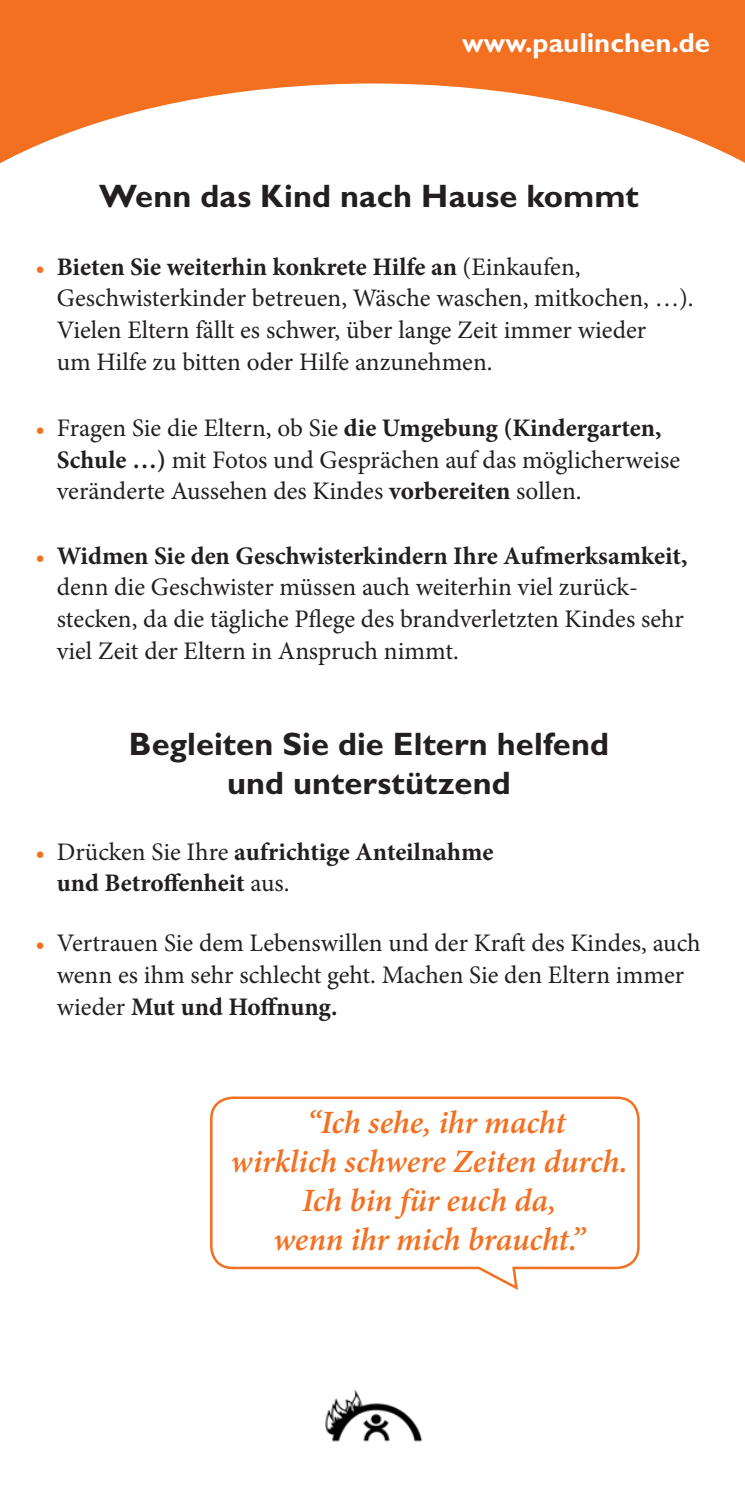
<style>
.page{position:relative;width:745px;height:1489px;background:#fff}
.page>*{position:absolute;margin:0;border:0;box-sizing:border-box;transform-origin:0 0}
.t1{font:italic 600 32.5px/39px "Minion Pro";letter-spacing:-.01em;color:#f37021;text-align:center}
.t2{font:700 32.5px/39px "Gill Alt One";letter-spacing:.005em;color:#231f20;text-align:center}
.t3{font:700 27.5px "Gill Alt One";color:#fff}
.t4{font:25.25px/31.8px "Minion Pro";color:#231f20}
.t5{font:700 25.25px/31.8px "Minion Pro";color:#231f20}
.s1{font-weight:700;font-size:23.75px;color:#f37021}
.s2{font-weight:700}
.s3{font-size:23.75px;color:#f37021}
.s4{font-weight:400}
</style>
<div class="page">
<div style="left:0;top:0;width:744px;height:185px;background:#f37021"></div>
<svg style="left:0;top:83px;width:744px;height:102px;fill:#fff"></svg>
<img style="left:325px;top:1389px;width:98px;height:53px">
<svg style="left:210px;top:1096px;width:430px;height:194px"></svg>
<p class="t3" style="left:462px;top:26px;width:249px">www.paulinchen.de</p>
<p class="t2" style="left:99px;top:176px;width:541px">Wenn das Kind nach Hause kommt</p>
<p class="t4" style="left:57px;top:251px;width:638px;text-indent:-21px"><span class="s1">•</span> <span class="s2">Bieten Sie weiterhin konkrete Hilfe an</span> (Einkaufen, Geschwisterkinder betreuen, Wäsche waschen, mitkochen, …).<br>Vielen Eltern fällt es schwer, über lange Zeit immer wieder<br>um Hilfe zu bitten oder Hilfe anzunehmen.</p>
<p class="t4" style="left:57px;top:412px;width:624px;text-indent:-21px"><span class="s1">•</span> Fragen Sie die Eltern, ob Sie <span class="s2">die Umgebung (Kindergarten,<br>Schule …)</span> mit Fotos und Gesprächen auf das möglicherweise veränderte Aussehen des Kindes <span class="s2">vorbereiten</span> sollen.</p>
<p class="t4" style="left:57px;top:540px;width:632px;text-indent:-21px"><span class="s1">•</span> <span class="s2">Widmen Sie den Geschwisterkindern Ihre Aufmerksamkeit, </span>denn die Geschwister müssen auch weiterhin viel zurück&shy;stecken, da die tägliche Pflege des brandverletzten Kindes sehr viel Zeit der Eltern in Anspruch nimmt.</p>
<p class="t2" style="left:129px;top:723px;width:481px">Begleiten Sie die Eltern helfend und unterstützend</p>
<p class="t5" style="left:57px;top:835px;width:438px;text-indent:-21px"><span class="s3">•</span> <span class="s4">Drücken Sie Ihre</span> aufrichtige Anteilnahme und Betroffenheit <span class="s4">aus.</span></p>
<p class="t4" style="left:57px;top:927px;width:645px;text-indent:-21px"><span class="s1">•</span> Vertrauen Sie dem Lebenswillen und der Kraft des Kindes, auch wenn es ihm sehr schlecht geht. Machen Sie den Eltern immer wieder <span class="s2">Mut und Hoffnung.</span></p>
<p class="t1" style="left:230px;top:1102px;width:398px">“Ich sehe, ihr macht<br>wirklich schwere Zeiten durch.<br>Ich bin für euch da,<br>wenn ihr mich braucht.”</p>
</div>
